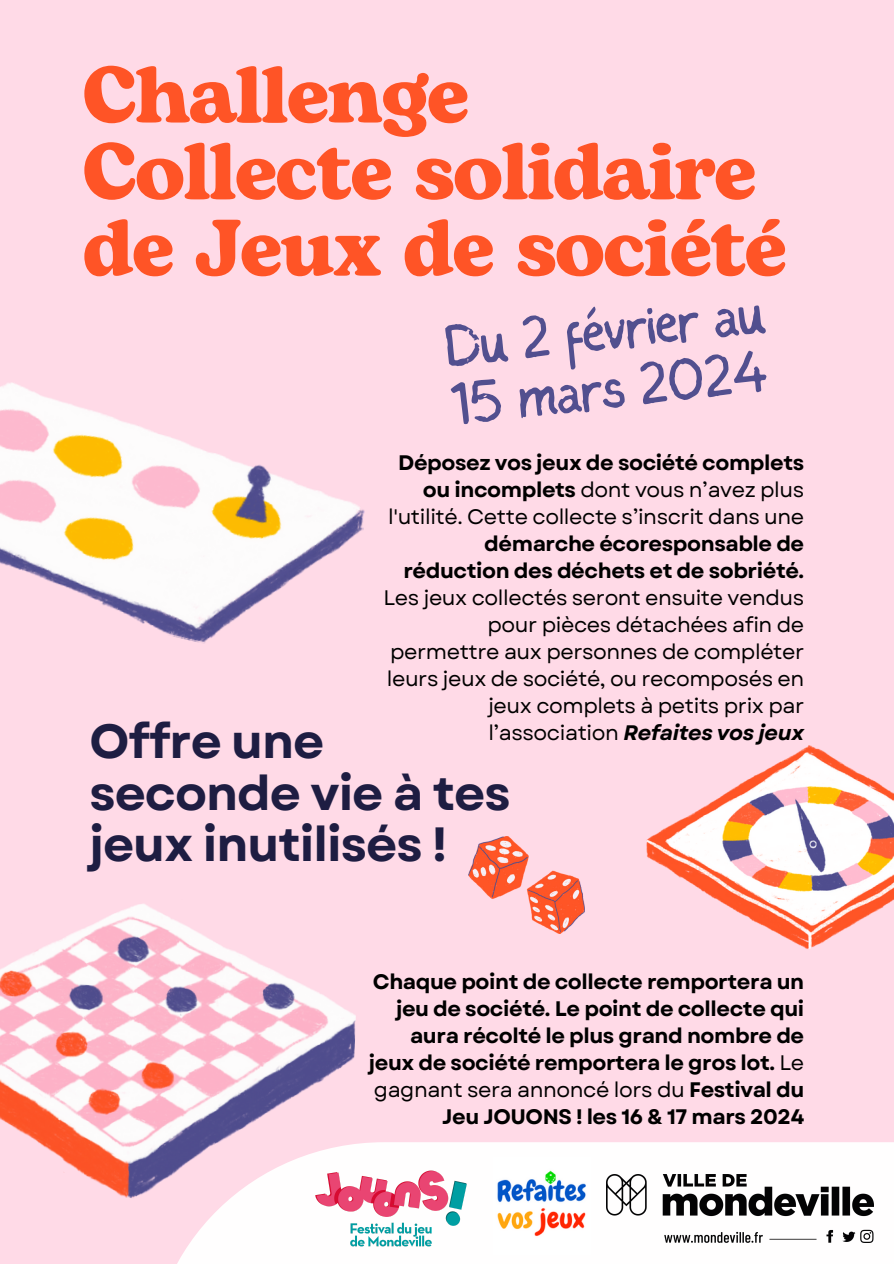
<style>
.page{position:relative;width:894px;height:1264px;background:#fff}
.page>*{position:absolute;margin:0;border:0;box-sizing:border-box;transform-origin:0 0}
.t1{font:700 79.5px/76.5px "Bogart";letter-spacing:-.02em;color:#ff5426}
.t2{font:60px/58.7px "Sigher";color:#524f8f}
.t3{font:700 48px/51.8px "Garet";letter-spacing:-.02em;color:#1e1d42}
.t4{font:21px/27px "Garet";letter-spacing:-.02em;color:#000;text-align:right}
.t5{font:700 21px/27px "Garet";letter-spacing:-.02em;color:#000;text-align:right}
.s1{font-weight:700}
.s2{font-weight:700;font-style:italic}
.s3{font-weight:400}
</style>
<div class="page">
<div style="left:0;top:0;width:893px;height:1263px;background:#ffdae7"></div>
<img style="left:0;top:904px;width:356px;height:294px">
<img style="left:0;top:382px;width:365px;height:261px">
<img style="left:646px;top:745px;width:247px;height:204px">
<img style="left:468px;top:836px;width:116px;height:97px">
<svg style="left:150px;top:1142px;width:743px;height:121px;fill:#fffefe"></svg>
<img style="left:493px;top:1157px;width:97px;height:97px">
<img style="left:306px;top:1161px;width:169px;height:94px">
<img style="left:606px;top:1174px;width:267px;height:68px">
<p class="t1" style="left:83px;top:60px;width:705px">Challenge<br>Collecte solidaire de Jeux de société</p>
<p class="t2" style="left:441px;top:321px;width:325px;rotate:-6deg">Du 2 février au<br>15 mars 2024</p>
<p class="t4" style="left:383px;top:449px;width:422px"><span class="s1">Déposez vos jeux de société complets ou incomplets</span> dont vous n’avez plus l'utilité. Cette collecte s’inscrit dans une <span class="s1">démarche écoresponsable de réduction des déchets et de sobriété.<br></span>Les jeux collectés seront ensuite vendus pour pièces détachées afin de permettre aux personnes de compléter leurs jeux de société, ou recomposés en jeux complets à petits prix par l’association <span class="s2">Refaites vos jeux</span></p>
<p class="t3" style="left:89px;top:715px;width:422px">Offre une seconde vie à tes jeux inutilisés !</p>
<p class="t5" style="left:369px;top:967px;width:436px">Chaque point de collecte remportera un jeu de société. Le point de collecte qui aura récolté le plus grand nombre de jeux de société remportera le gros lot. <span class="s3">Le gagnant sera annoncé lors du</span> Festival du Jeu JOUONS ! les 16 &amp; 17 mars 2024</p>
</div>
